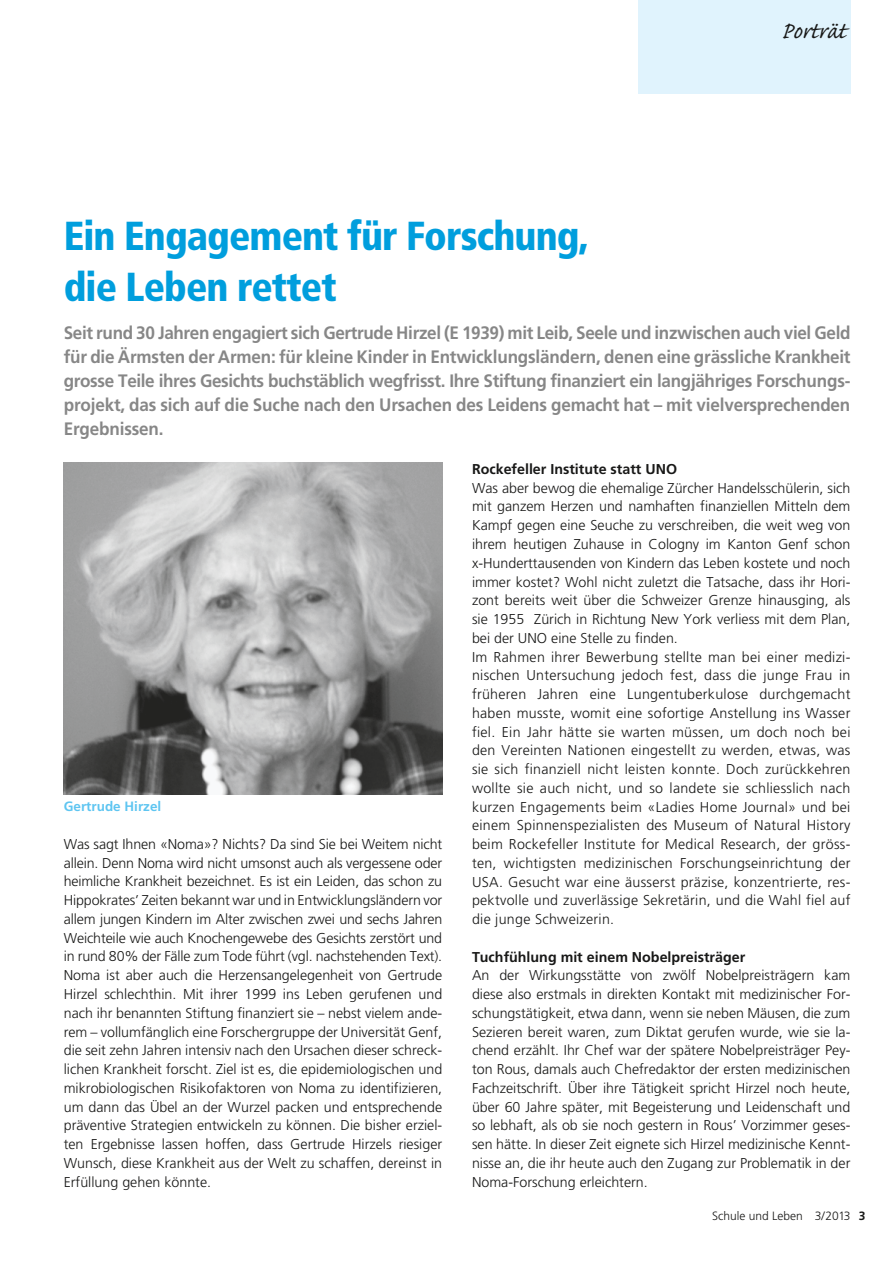
<style>
.page{position:relative;width:893px;height:1263px;background:#fff}
.page>*{position:absolute;margin:0;border:0;box-sizing:border-box;transform-origin:0 0}
.t1{font:900 condensed 40.5px/51px "Frutiger";letter-spacing:-.025em;color:#009edd}
.t2{font:30px "Caflisch Script";color:#181817}
.t3{font:700 18px/24px "Frutiger";letter-spacing:-.01em;color:#878787;text-align:justify;scale:.95 1}
.t4{font:300 14.25px/18.8px "Frutiger";letter-spacing:.02em;color:#181817;text-align:justify}
.t5{font:700 14.25px "Frutiger";color:#181817}
.t6{font:700 13.5px "Frutiger";color:#5ec5f1}
.t7{font:300 12px "Frutiger";color:#181817}
.s1{font-weight:700}
</style>
<div class="page">
<div style="left:638px;top:0;width:212px;height:94px;background:#e0f3fd"></div>
<img style="left:64px;top:462px;width:378px;height:332px">
<h2 class="t2" style="left:781px;top:16px;width:67px">Porträt</h2>
<h1 class="t1" style="left:64px;top:210px;width:527px">Ein Engagement für Forschung, die Leben rettet</h1>
<p class="t3" style="left:64px;top:321px;width:830px">Seit rund 30 Jahren engagiert sich Gertrude Hirzel (E 1939) mit Leib, Seele und inzwischen auch viel Geld für die Ärmsten der Armen: für kleine Kinder in Entwicklungsländern, denen eine grässliche Krankheit grosse Teile ihres Gesichts buchstäblich wegfrisst. Ihre Stiftung finanziert ein langjähriges Forschungs&shy;projekt, das sich auf die Suche nach den Ursachen des Leidens gemacht hat – mit vielversprechenden Ergebnissen.</p>
<p class="t6" style="left:64px;top:799px;width:99px">Gertrude Hirzel</p>
<p class="t4" style="left:64px;top:835px;width:380px">Was sagt Ihnen «Noma»? Nichts? Da sind Sie bei Weitem nicht allein. Denn Noma wird nicht umsonst auch als vergessene oder heimliche Krankheit bezeichnet. Es ist ein Leiden, das schon zu Hippokrates’ Zeiten bekannt war und in Entwicklungsländern vor allem jungen Kindern im Alter zwischen zwei und sechs Jahren Weichteile wie auch Knochengewebe des Gesichts zerstört und in rund 80% der Fälle zum Tode führt (vgl. nachstehenden Text).<br>Noma ist aber auch die Herzensangelegenheit von Gertrude Hirzel schlechthin. Mit ihrer 1999 ins Leben gerufenen und nach ihr benannten Stiftung finanziert sie – nebst vielem ande&shy;rem – vollumfänglich eine Forschergruppe der Universität Genf, die seit zehn Jahren intensiv nach den Ursachen dieser schreck&shy;lichen Krankheit forscht. Ziel ist es, die epidemiologischen und mikrobiologischen Risikofaktoren von Noma zu identifizieren, um dann das Übel an der Wurzel packen und entsprechende präventive Strategien entwickeln zu können. Die bisher erziel&shy;ten Ergebnisse lassen hoffen, dass Gertrude Hirzels riesiger Wunsch, diese Krankheit aus der Welt zu schaffen, dereinst in Erfüllung gehen könnte.</p>
<p class="t5" style="left:472px;top:461px;width:207px">Rockefeller Institute statt UNO</p>
<p class="t4" style="left:472px;top:479px;width:380px;text-align:left">Was aber bewog die ehemalige Zürcher Handelsschülerin, sich mit ganzem Herzen und namhaften finanziellen Mitteln dem Kampf gegen eine Seuche zu verschreiben, die weit weg von ihrem heutigen Zuhause in Cologny im Kanton Genf schon x-Hunderttausenden von Kindern das Leben kostete und noch immer kostet? Wohl nicht zuletzt die Tatsache, dass ihr Hori&shy;zont bereits weit über die Schweizer Grenze hinausging, als sie 1955 Zürich in Richtung New York verliess mit dem Plan, bei der UNO eine Stelle zu finden.<br>Im Rahmen ihrer Bewerbung stellte man bei einer medizi&shy;nischen Untersuchung jedoch fest, dass die junge Frau in früheren Jahren eine Lungentuberkulose durchgemacht haben musste, womit eine sofortige Anstellung ins Wasser fiel. Ein Jahr hätte sie warten müssen, um doch noch bei den Vereinten Nationen eingestellt zu werden, etwas, was sie sich finanziell nicht leisten konnte. Doch zurückkehren wollte sie auch nicht, und so landete sie schliesslich nach kurzen Engagements beim «Ladies Home Journal» und bei einem Spinnenspezialisten des Museum of Natural History beim Rockefeller Institute for Medical Research, der gröss&shy;ten, wichtigsten medizinischen Forschungseinrichtung der USA. Gesucht war eine äusserst präzise, konzentrierte, res&shy;pektvolle und zuverlässige Sekretärin, und die Wahl fiel auf die junge Schweizerin.</p>
<p class="t5" style="left:472px;top:948px;width:275px">Tuchfühlung mit einem Nobelpreisträger</p>
<p class="t4" style="left:472px;top:966px;width:380px">An der Wirkungsstätte von zwölf Nobelpreisträgern kam diese also erstmals in direkten Kontakt mit medizinischer For&shy;schungstätigkeit, etwa dann, wenn sie neben Mäusen, die zum Sezieren bereit waren, zum Diktat gerufen wurde, wie sie la&shy;chend erzählt. Ihr Chef war der spätere Nobelpreisträger Pey&shy;ton Rous, damals auch Chefredaktor der ersten medizinischen Fachzeitschrift. Über ihre Tätigkeit spricht Hirzel noch heute, über 60 Jahre später, mit Begeisterung und Leidenschaft und so lebhaft, als ob sie noch gestern in Rous’ Vorzimmer geses&shy;sen hätte. In dieser Zeit eignete sich Hirzel medizinische Kennt&shy;nisse an, die ihr heute auch den Zugang zur Problematik in der Noma-Forschung erleichtern.</p>
<p class="t7" style="left:712px;top:1209px;width:155px">Schule und Leben 3/2013 <span class="s1">3</span></p>
</div>
